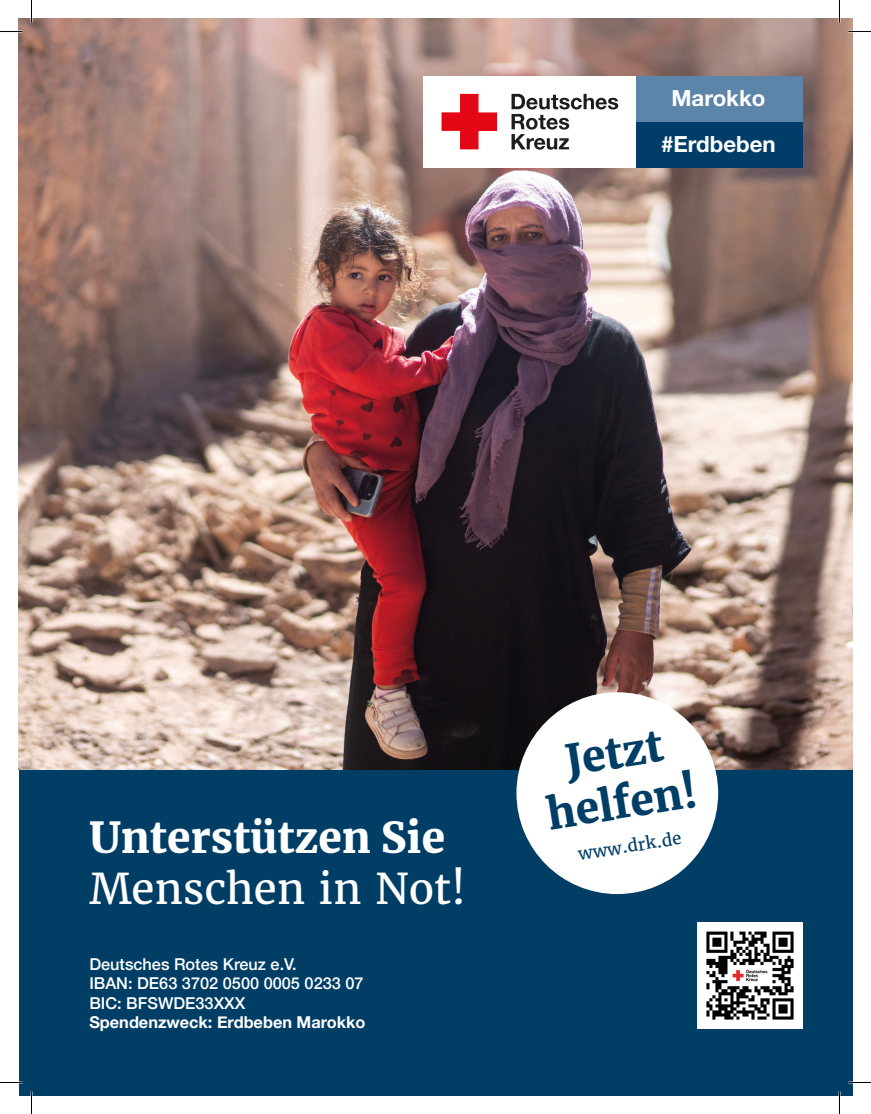
<style>
.page{position:relative;width:871px;height:1114px;background:#fff}
.page>*{position:absolute;margin:0;border:0;box-sizing:border-box;transform-origin:0 0}
.t1{font:900 42.15px "Merriweather";color:#fff}
.t2{font:42.15px "Merriweather";color:#fff}
.t3{font:900 42.15px/50.4px "Merriweather";color:#003e66;text-align:center}
.t4{font:700 22.2px/45.9px "Helvetica Neue";color:#fff;text-align:center}
.t5{font:16.8px "Merriweather";color:#003e66}
.t6{font:500 16.35px "Helvetica Neue";color:#fff}
.t7{font:700 16.35px "Helvetica Neue";color:#fff}
</style>
<div class="page">
<div style="left:19px;top:746px;width:833px;height:348px;background:#003e66"></div>
<img style="left:19px;top:19px;width:833px;height:750px">
<div style="left:516px;top:692px;width:202px;height:201px;background:#fff;border-radius:50%"></div>
<img style="left:697px;top:922px;width:106px;height:106px">
<div style="left:633px;top:76px;width:170px;height:46px;background:#5d85a9"></div>
<div style="left:633px;top:122px;width:170px;height:45px;background:#003d68"></div>
<div style="left:423px;top:76px;width:213px;height:91px;background:#fff"></div>
<svg style="left:511px;top:94px;width:107px;height:56px"></svg>
<svg style="left:441px;top:94px;width:56px;height:55px"></svg>
<hr style="left:0;top:1081px;width:22px;height:2px;background:#fff">
<hr style="left:848px;top:1081px;width:23px;height:2px;background:#fff">
<hr style="left:838px;top:0;width:2px;height:22px;background:#fff">
<hr style="left:838px;top:1091px;width:2px;height:22px;background:#fff">
<svg style="left:0;top:31px;width:22px;height:1px"></svg>
<svg style="left:848px;top:31px;width:23px;height:1px"></svg>
<svg style="left:31px;top:0;width:1px;height:22px"></svg>
<svg style="left:31px;top:1091px;width:1px;height:22px"></svg>
<svg style="left:839px;top:0;width:1px;height:22px"></svg>
<svg style="left:839px;top:1091px;width:1px;height:22px"></svg>
<p class="t4" style="left:661px;top:76px;width:116px">Marokko #Erdbeben</p>
<p class="t1" style="left:89px;top:808px;width:357px">Unterstützen Sie</p>
<p class="t2" style="left:89px;top:861px;width:378px">Menschen in Not!</p>
<p class="t6" style="left:89px;top:950px;width:209px">Deutsches Rotes Kreuz e.V.</p>
<p class="t6" style="left:89px;top:970px;width:276px">IBAN: DE63 3702 0500 0005 0233 07</p>
<p class="t6" style="left:89px;top:989px;width:158px">BIC: BFSWDE33XXX</p>
<p class="t7" style="left:89px;top:1009px;width:278px">Spendenzweck: Erdbeben Marokko</p>
<p class="t3" style="left:535px;top:738px;width:153px;rotate:-9deg">Jetzt helfen!</p>
<p class="t5" style="left:576px;top:843px;width:106px;rotate:-9deg">www.drk.de</p>
</div>
